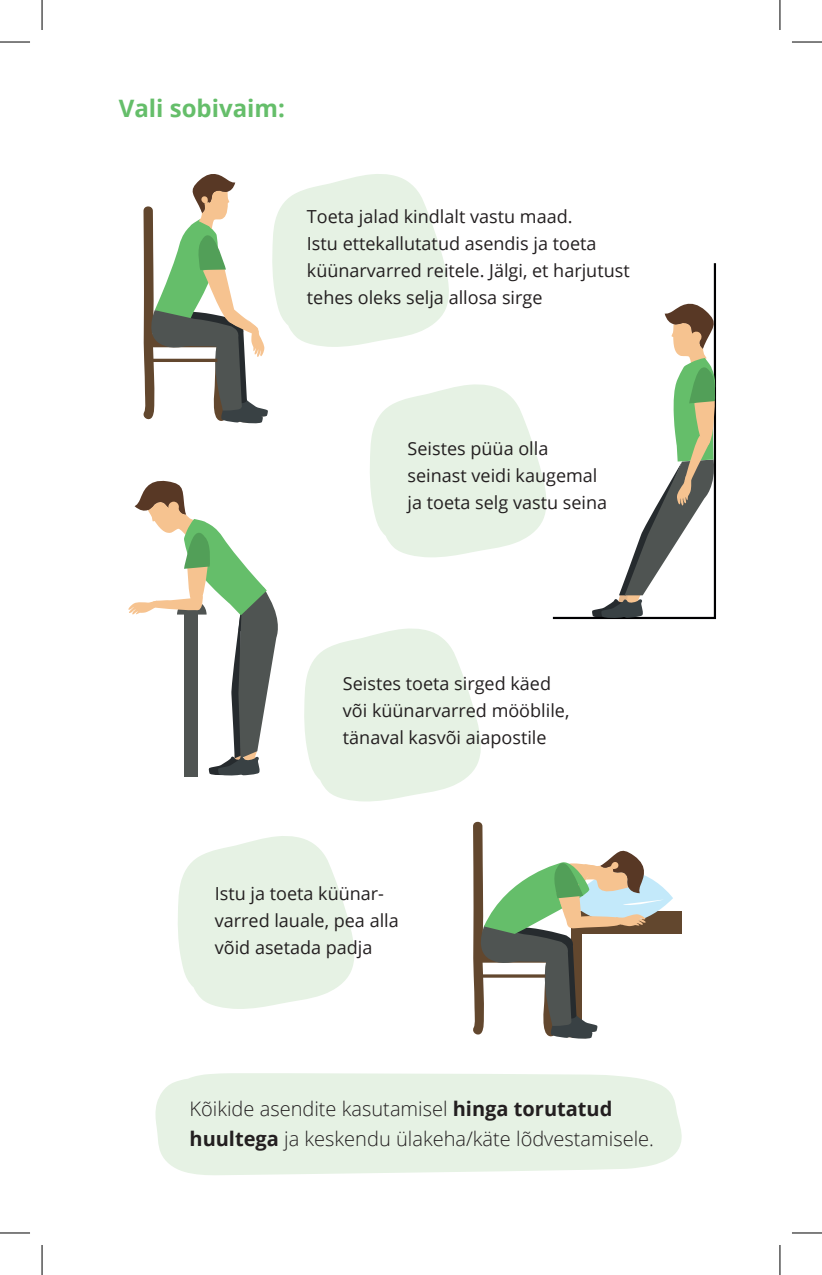
<style>
.page{position:relative;width:822px;height:1275px;background:#fff}
.page>*{position:absolute;margin:0;border:0;box-sizing:border-box;transform-origin:0 0}
.t1{font:700 24px "Open Sans";color:#65be6a}
.t2{font:300 20px/30px "Open Sans";color:#231f20}
.t3{font:18px/27px "Open Sans";color:#231f20}
.s1{font-weight:700}
</style>
<div class="page">
<svg style="left:178px;top:836px;width:177px;height:173px"></svg>
<svg style="left:155px;top:1073px;width:526px;height:102px;background:#e7f2e5"></svg>
<div style="left:572px;top:911px;width:109px;height:23px;background:#62472e"></div>
<svg style="left:473px;top:821px;width:199px;height:218px"></svg>
<svg style="left:552px;top:263px;width:164px;height:357px"></svg>
<svg style="left:591px;top:297px;width:125px;height:321px"></svg>
<svg style="left:128px;top:174px;width:419px;height:627px"></svg>
<hr style="left:0;top:42px;width:30px;height:1px;background:#000">
<hr style="left:791px;top:42px;width:30px;height:1px;background:#000">
<hr style="left:0;top:1232px;width:30px;height:1px;background:#000">
<hr style="left:791px;top:1232px;width:30px;height:1px;background:#000">
<hr style="left:42px;top:0;width:1px;height:30px;background:#000">
<hr style="left:42px;top:1245px;width:1px;height:30px;background:#000">
<hr style="left:779px;top:0;width:1px;height:30px;background:#000">
<hr style="left:779px;top:1245px;width:1px;height:30px;background:#000">
<h1 class="t1" style="left:119px;top:91px;width:168px">Vali sobivaim:</h1>
<p class="t3" style="left:307px;top:202px;width:324px">Toeta jalad kindlalt vastu maad.<br>Istu ettekallutatud asendis ja toeta küünarvarred reitele. Jälgi, et harjutust tehes oleks selja allosa sirge</p>
<p class="t3" style="left:407px;top:434px;width:201px">Seistes püüa olla seinast veidi kaugemal ja toeta selg vastu seina</p>
<p class="t3" style="left:342px;top:670px;width:228px">Seistes toeta sirged käed või küünarvarred mööblile, tänaval kasvõi aiapostile</p>
<p class="t3" style="left:215px;top:880px;width:185px">Istu ja toeta küünar&shy;varred lauale, pea alla võid asetada padja</p>
<p class="t2" style="left:189px;top:1092px;width:465px">Kõikide asendite kasutamisel <span class="s1">hinga torutatud huultega</span> ja keskendu ülakeha/käte lõdvestamisele.</p>
</div>
